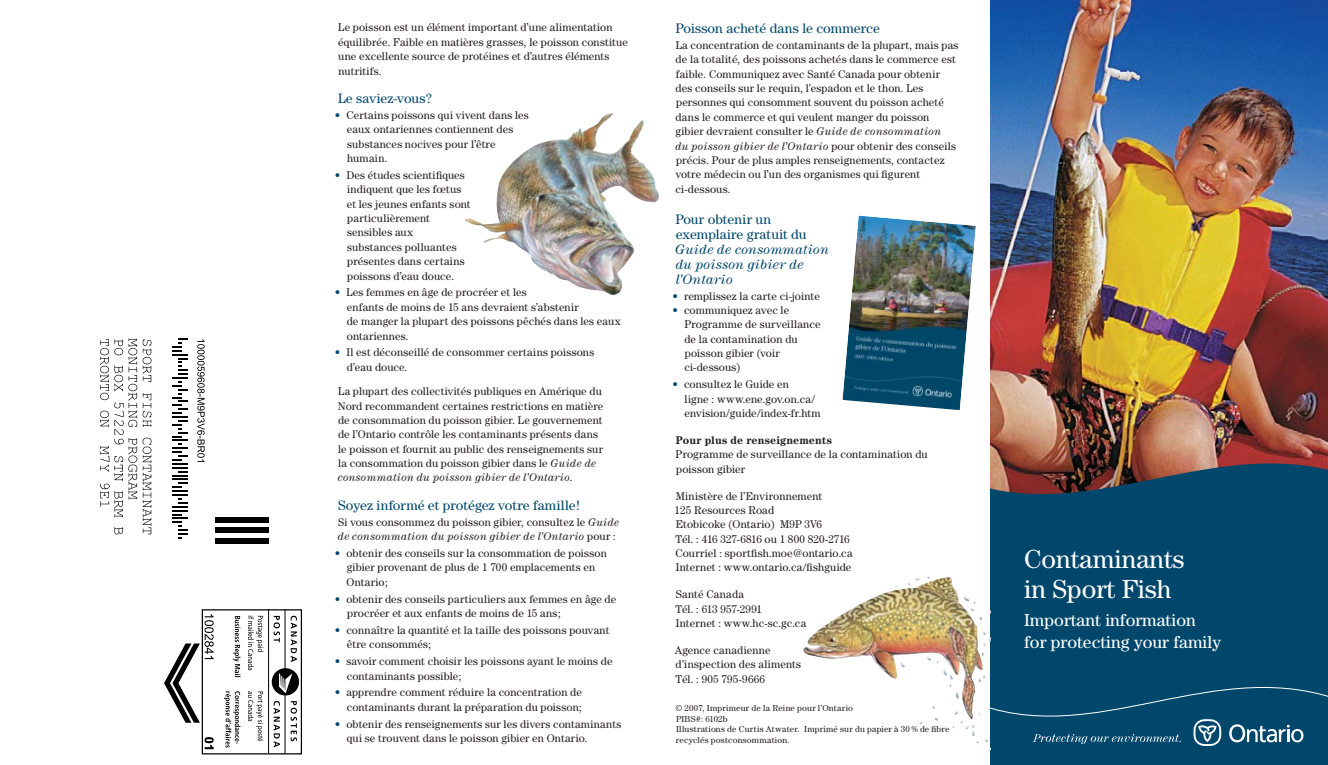
<style>
.page{position:relative;width:1328px;height:765px;background:#fff}
.page>*{position:absolute;margin:0;border:0;box-sizing:border-box;transform-origin:0 0}
.t1{font:26.25px/30px "Century";color:#fff}
.t2{font:17.5px/22.5px "Century";color:#fff}
.t3{font:13.75px/15px "Century";color:#00476b}
.t4{font:italic 13.75px/15px "Century";letter-spacing:.015em;color:#00476b}
.t5{font:11.25px/14.4px "Century";letter-spacing:.01em;color:#231f20}
.t6{font:700 11.25px "Century";color:#231f20}
.t7{font:8.75px/10.5px "Century";letter-spacing:.02em;color:#231f20}
.s1{color:#00476b}
.s2{font-style:italic}
</style>
<div class="page">
<img style="left:990px;top:0;width:338px;height:463px">
<svg style="left:990px;top:463px;width:338px;height:79px;background:#18455f"></svg>
<div style="left:990px;top:542px;width:338px;height:223px;background:#00476b"></div>
<div style="left:990px;top:649px;width:338px;height:104px;background:#00476b"></div>
<svg style="left:173px;top:338px;width:15px;height:201px"></svg>
<svg style="left:204px;top:737px;width:10px;height:12px"></svg>
<svg style="left:197px;top:339px;width:8px;height:123px"></svg>
<svg style="left:100px;top:338px;width:51px;height:197px"></svg>
<div style="left:202px;top:609px;width:100px;height:145px;border:1px solid #000"></div>
<svg style="left:233px;top:616px;width:7px;height:61px"></svg>
<hr style="left:268px;top:609px;width:1px;height:144px;background:#000">
<hr style="left:284px;top:609px;width:1px;height:144px;background:#000">
<div style="left:272px;top:668px;width:27px;height:27px;background:#000;border-radius:50%"></div>
<svg style="left:279px;top:673px;width:13px;height:20px"></svg>
<svg style="left:164px;top:614px;width:50px;height:109px"></svg>
<svg style="left:248px;top:616px;width:15px;height:54px"></svg>
<svg style="left:248px;top:691px;width:15px;height:50px"></svg>
<svg style="left:224px;top:691px;width:16px;height:57px"></svg>
<svg style="left:291px;top:616px;width:6px;height:46px"></svg>
<svg style="left:274px;top:616px;width:6px;height:26px"></svg>
<svg style="left:274px;top:701px;width:6px;height:46px"></svg>
<svg style="left:291px;top:701px;width:6px;height:40px"></svg>
<div style="left:216px;top:517px;width:53px;height:5px;background:#000"></div>
<div style="left:216px;top:528px;width:53px;height:5px;background:#000"></div>
<div style="left:216px;top:538px;width:53px;height:6px;background:#000"></div>
<img style="left:842px;top:216px;width:134px;height:194px">
<img style="left:464px;top:113px;width:195px;height:183px">
<img style="left:920px;top:675px;width:68px;height:69px">
<p class="t5" style="left:338px;top:21px;width:291px">Le poisson est un élément important d’une alimentation équilibrée. Faible en matières grasses, le poisson constitue une excellente source de protéines et d’autres éléments nutritifs.</p>
<p class="t3" style="left:338px;top:92px;width:95px">Le saviez-vous?</p>
<p class="t5" style="left:347px;top:109px;width:183px;text-indent:-12px"><span class="s1">•</span> Certains poissons qui vivent dans les eaux ontariennes contiennent des substances nocives pour l’être humain.</p>
<p class="t5" style="left:347px;top:169px;width:125px;text-indent:-12px"><span class="s1">•</span> Des études scientifiques indiquent que les fœtus et les jeunes enfants sont particulièrement sensibles aux substances polluantes présentes dans certains poissons d’eau douce.</p>
<p class="t5" style="left:347px;top:286px;width:275px;text-indent:-12px"><span class="s1">•</span> Les femmes en âge de procréer et les<br>enfants de moins de 15 ans devraient s’abstenir<br>de manger la plupart des poissons pêchés dans les eaux ontariennes.</p>
<p class="t5" style="left:347px;top:346px;width:249px;text-indent:-12px"><span class="s1">•</span> Il est déconseillé de consommer certains poissons d’eau douce.</p>
<p class="t5" style="left:338px;top:385px;width:267px">La plupart des collectivités publiques en Amérique du Nord recommandent certaines restrictions en matière de consommation du poisson gibier. Le gouvernement de l’Ontario contrôle les contaminants présents dans le poisson et fournit au public des renseignements sur la consommation du poisson gibier dans le <span class="s2">Guide de consommation du poisson gibier de l’Ontario</span>.</p>
<p class="t3" style="left:338px;top:499px;width:243px">Soyez informé et protégez votre famille!</p>
<p class="t5" style="left:338px;top:516px;width:283px">Si vous consommez du poisson gibier, consultez le <span class="s2">Guide de consommation du poisson gibier de l’Ontario</span> pour :</p>
<p class="t5" style="left:346px;top:547px;width:262px;text-indent:-12px"><span class="s1">•</span> obtenir des conseils sur la consommation de poisson gibier provenant de plus de 1 700 emplacements en<br>Ontario;</p>
<p class="t5" style="left:347px;top:593px;width:270px;text-indent:-12px"><span class="s1">•</span> obtenir des conseils particuliers aux femmes en âge de procréer et aux enfants de moins de 15 ans;</p>
<p class="t5" style="left:347px;top:624px;width:264px;text-indent:-12px"><span class="s1">•</span> connaître la quantité et la taille des poissons pouvant être consommés;</p>
<p class="t5" style="left:347px;top:655px;width:267px;text-indent:-12px"><span class="s1">•</span> savoir comment choisir les poissons ayant le moins de contaminants possible;</p>
<p class="t5" style="left:335px;top:686px;width:249px;text-align:right"><span class="s1">•</span> apprendre comment réduire la concentration de contaminants durant la préparation du poisson;</p>
<p class="t5" style="left:347px;top:718px;width:276px;text-indent:-12px"><span class="s1">•</span> obtenir des renseignements sur les divers contaminants qui se trouvent dans le poisson gibier en Ontario.</p>
<p class="t3" style="left:675px;top:22px;width:206px">Poisson acheté dans le commerce</p>
<p class="t5" style="left:675px;top:39px;width:284px">La concentration de contaminants de la plupart, mais pas de la totalité, des poissons achetés dans le commerce est faible. Communiquez avec Santé Canada pour obtenir des conseils sur le requin, l’espadon et le thon. Les personnes qui consomment souvent du poisson acheté dans le commerce et qui veulent manger du poisson gibier devraient consulter le <span class="s2">Guide de consommation<br>du poisson gibier de l’Ontario</span> pour obtenir des conseils précis. Pour de plus amples renseignements, contactez votre médecin ou l’un des organismes qui figurent ci-dessous.</p>
<p class="t3" style="left:675px;top:213px;width:132px">Pour obtenir un exemplaire gratuit du</p>
<p class="t4" style="left:675px;top:243px;width:155px">Guide de consommation du poisson gibier de l’Ontario</p>
<p class="t5" style="left:672px;top:290px;width:149px"><span class="s1">•</span> remplissez la carte ci-jointe</p>
<p class="t5" style="left:684px;top:304px;width:138px;text-indent:-12px"><span class="s1">•</span> communiquez avec le<br>Programme de surveillance de la contamination du poisson gibier (voir ci-dessous)</p>
<p class="t5" style="left:684px;top:378px;width:138px;text-indent:-12px"><span class="s1">•</span> consultez le Guide en<br>ligne : www.ene.gov.on.ca/ envision/guide/index-fr.htm</p>
<p class="t6" style="left:676px;top:436px;width:158px">Pour plus de renseignements</p>
<p class="t5" style="left:675px;top:448px;width:253px">Programme de surveillance de la contamination du poisson gibier</p>
<p class="t5" style="left:674px;top:490px;width:179px">Ministère de l’Environnement<br>125 Resources Road<br>Etobicoke (Ontario) M9P 3V6<br>Tél. : 416 327-6816 ou 1 800 820-2716<br>Courriel : sportfish.moe@ontario.ca<br>Internet : www.ontario.ca/fishguide</p>
<p class="t5" style="left:675px;top:588px;width:132px">Santé Canada<br>Tél. : 613 957-2991<br>Internet : www.hc-sc.gc.ca</p>
<p class="t5" style="left:674px;top:644px;width:128px">Agence canadienne d’inspection des aliments<br>Tél. : 905 795-9666</p>
<p class="t7" style="left:675px;top:704px;width:275px">© 2007, Imprimeur de la Reine pour l’Ontario<br>PIBS#: 6102b<br>Illustrations de Curtis Atwater. Imprimé sur du papier à 30 % de fibre recyclés postconsommation.</p>
<h1 class="t1" style="left:1024px;top:546px;width:162px">Contaminants in Sport Fish</h1>
<h2 class="t2" style="left:1024px;top:610px;width:198px">Important information for protecting your family</h2>
</div>
